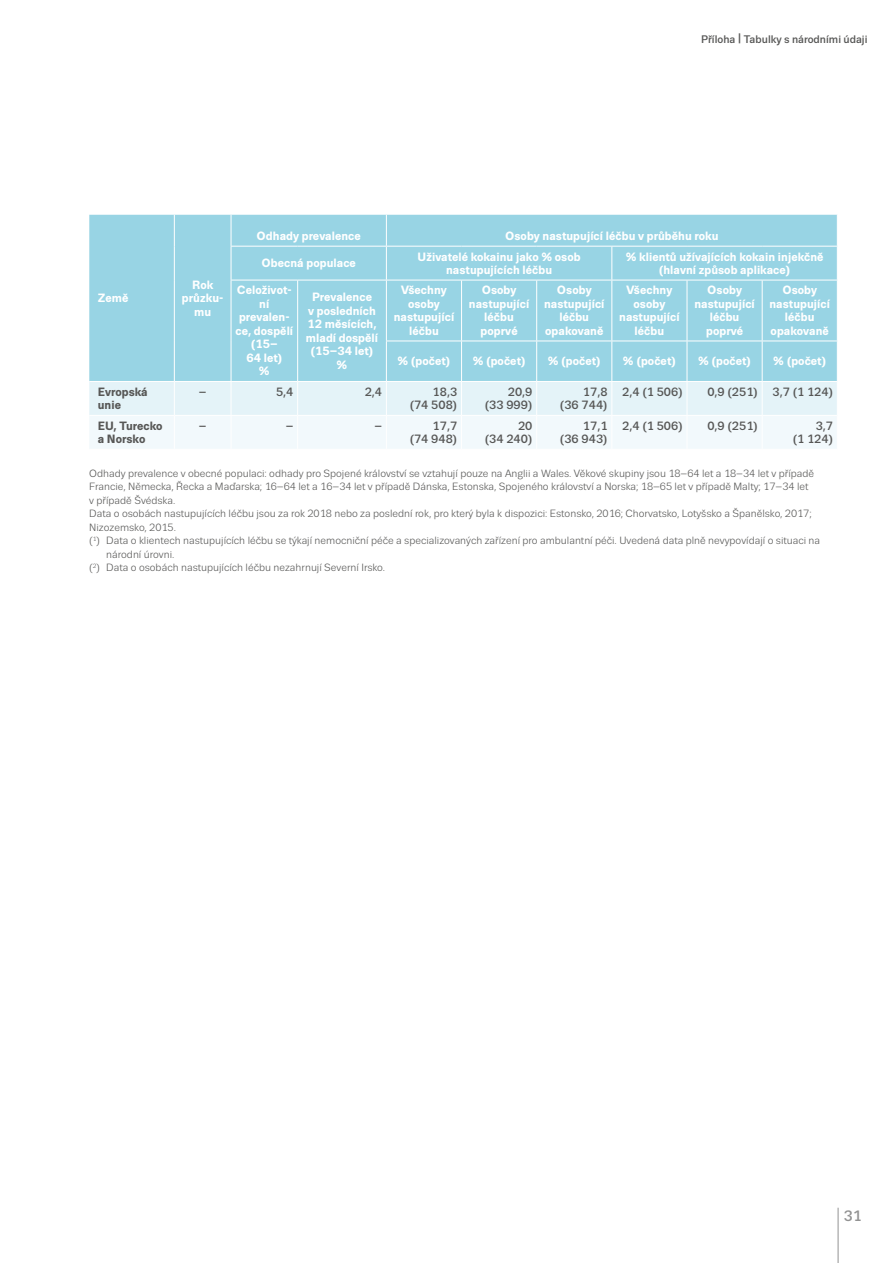
<style>
.page{position:relative;width:893px;height:1263px;background:#fff}
.page>*{position:absolute;margin:0;border:0;box-sizing:border-box;transform-origin:0 0}
.t1{font:500 15px "Trivia Sans";color:#929292}
.table_header_center{font:700 12px/13.5px "Trivia Sans";letter-spacing:.005em;color:#fff;text-align:center}
.table_right_medium{font:500 12px/13.5px "Trivia Sans";letter-spacing:.005em;color:#575756;text-align:right}
.table_left_medium{font:700 12px/13.5px "Trivia Sans";letter-spacing:.005em;color:#575756}
.table_header{font:700 12px "Trivia Sans";color:#fff}
.table_center_medium{font:500 12px "Trivia Sans";color:#575756}
.t2{font:500 10.95px "Trivia Sans";color:#575756}
.table_note{font:10.5px/13.5px "Trivia Sans";color:#575756}
.table_note_num{font:10.5px/13.5px "Trivia Sans";color:#575756}
</style>
<div class="page">
<hr style="left:838px;top:1208px;width:1px;height:55px;background:#929292">
<div style="left:89px;top:215px;width:748px;height:166px;background:#98d4e4"></div>
<svg style="left:89px;top:382px;width:748px;height:67px"></svg>
<hr style="left:174px;top:382px;width:1px;height:33px;background:#fff">
<hr style="left:231px;top:382px;width:1px;height:33px;background:#fff">
<hr style="left:297px;top:382px;width:1px;height:33px;background:#fff">
<hr style="left:386px;top:382px;width:1px;height:33px;background:#fff">
<hr style="left:461px;top:382px;width:1px;height:33px;background:#fff">
<hr style="left:536px;top:382px;width:1px;height:33px;background:#fff">
<hr style="left:611px;top:382px;width:1px;height:33px;background:#fff">
<hr style="left:687px;top:382px;width:1px;height:33px;background:#fff">
<hr style="left:762px;top:382px;width:1px;height:33px;background:#fff">
<hr style="left:89px;top:415px;width:85px;height:1px;background:#fff">
<hr style="left:174px;top:415px;width:57px;height:1px;background:#fff">
<hr style="left:174px;top:416px;width:1px;height:33px;background:#fff">
<hr style="left:231px;top:415px;width:67px;height:1px;background:#fff">
<hr style="left:231px;top:416px;width:1px;height:33px;background:#fff">
<hr style="left:298px;top:415px;width:88px;height:1px;background:#fff">
<hr style="left:297px;top:416px;width:1px;height:33px;background:#fff">
<hr style="left:386px;top:415px;width:76px;height:1px;background:#fff">
<hr style="left:386px;top:416px;width:1px;height:33px;background:#fff">
<hr style="left:462px;top:415px;width:75px;height:1px;background:#fff">
<hr style="left:461px;top:416px;width:1px;height:33px;background:#fff">
<hr style="left:537px;top:415px;width:75px;height:1px;background:#fff">
<hr style="left:536px;top:416px;width:1px;height:33px;background:#fff">
<hr style="left:612px;top:415px;width:75px;height:1px;background:#fff">
<hr style="left:611px;top:416px;width:1px;height:33px;background:#fff">
<hr style="left:687px;top:415px;width:75px;height:1px;background:#fff">
<hr style="left:687px;top:416px;width:1px;height:33px;background:#fff">
<hr style="left:762px;top:415px;width:76px;height:1px;background:#fff">
<hr style="left:762px;top:416px;width:1px;height:33px;background:#fff">
<hr style="left:231px;top:215px;width:1px;height:31px;background:#fff">
<hr style="left:386px;top:215px;width:1px;height:31px;background:#fff">
<hr style="left:231px;top:246px;width:67px;height:1px;background:#fff">
<hr style="left:231px;top:247px;width:1px;height:33px;background:#fff">
<hr style="left:298px;top:246px;width:88px;height:1px;background:#fff">
<hr style="left:386px;top:246px;width:76px;height:1px;background:#fff">
<hr style="left:386px;top:247px;width:1px;height:33px;background:#fff">
<hr style="left:462px;top:246px;width:75px;height:1px;background:#fff">
<hr style="left:537px;top:246px;width:75px;height:1px;background:#fff">
<hr style="left:612px;top:246px;width:75px;height:1px;background:#fff">
<hr style="left:611px;top:247px;width:1px;height:33px;background:#fff">
<hr style="left:687px;top:246px;width:75px;height:1px;background:#fff">
<hr style="left:762px;top:246px;width:76px;height:1px;background:#fff">
<hr style="left:231px;top:280px;width:67px;height:1px;background:#fff">
<hr style="left:231px;top:280px;width:1px;height:61px;background:#fff">
<hr style="left:298px;top:280px;width:88px;height:1px;background:#fff">
<hr style="left:297px;top:280px;width:1px;height:61px;background:#fff">
<hr style="left:231px;top:341px;width:1px;height:40px;background:#fff">
<hr style="left:297px;top:341px;width:1px;height:40px;background:#fff">
<hr style="left:386px;top:280px;width:76px;height:1px;background:#fff">
<hr style="left:386px;top:280px;width:1px;height:61px;background:#fff">
<hr style="left:462px;top:280px;width:75px;height:1px;background:#fff">
<hr style="left:461px;top:280px;width:1px;height:61px;background:#fff">
<hr style="left:537px;top:280px;width:75px;height:1px;background:#fff">
<hr style="left:536px;top:280px;width:1px;height:61px;background:#fff">
<hr style="left:612px;top:280px;width:75px;height:1px;background:#fff">
<hr style="left:611px;top:280px;width:1px;height:61px;background:#fff">
<hr style="left:687px;top:280px;width:75px;height:1px;background:#fff">
<hr style="left:687px;top:280px;width:1px;height:61px;background:#fff">
<hr style="left:762px;top:280px;width:76px;height:1px;background:#fff">
<hr style="left:762px;top:280px;width:1px;height:61px;background:#fff">
<hr style="left:386px;top:341px;width:76px;height:1px;background:#fff">
<hr style="left:386px;top:341px;width:1px;height:40px;background:#fff">
<hr style="left:462px;top:341px;width:75px;height:1px;background:#fff">
<hr style="left:461px;top:341px;width:1px;height:40px;background:#fff">
<hr style="left:537px;top:341px;width:75px;height:1px;background:#fff">
<hr style="left:536px;top:341px;width:1px;height:40px;background:#fff">
<hr style="left:612px;top:341px;width:75px;height:1px;background:#fff">
<hr style="left:611px;top:341px;width:1px;height:40px;background:#fff">
<hr style="left:687px;top:341px;width:75px;height:1px;background:#fff">
<hr style="left:687px;top:341px;width:1px;height:40px;background:#fff">
<hr style="left:762px;top:341px;width:76px;height:1px;background:#fff">
<hr style="left:762px;top:341px;width:1px;height:40px;background:#fff">
<hr style="left:174px;top:215px;width:1px;height:31px;background:#fff">
<hr style="left:174px;top:246px;width:1px;height:34px;background:#fff">
<hr style="left:174px;top:280px;width:1px;height:61px;background:#fff">
<hr style="left:174px;top:341px;width:1px;height:40px;background:#fff">
<p class="t2" style="left:701px;top:33px;width:168px">Příloha | Tabulky s národními údaji</p>
<p class="table_header" style="left:98px;top:292px;width:32px">Země</p>
<p class="table_header_center" style="left:182px;top:278px;width:43px">Rok průzku&shy;mu</p>
<p class="table_header_center" style="left:257px;top:230px;width:106px">Odhady prevalence</p>
<p class="table_header_center" style="left:505px;top:230px;width:215px">Osoby nastupující léčbu v průběhu roku</p>
<p class="table_header_center" style="left:261px;top:257px;width:96px">Obecná populace</p>
<p class="table_header_center" style="left:418px;top:250px;width:164px">Uživatelé kokainu jako % osob nastupujících léčbu</p>
<p class="table_header_center" style="left:626px;top:250px;width:199px">% klientů užívajících kokain injekčně (hlavní způsob aplikace)</p>
<p class="table_header_center" style="left:235px;top:284px;width:59px">Celoživot&shy;ní prevalen&shy;ce, dospělí (15–<br>64 let)<br>%</p>
<p class="table_header_center" style="left:306px;top:291px;width:74px">Prevalence<br>v posledních<br>12 měsících, mladí dospělí (15–34 let) %</p>
<p class="table_header_center" style="left:394px;top:284px;width:62px">Všechny osoby nastupující léčbu</p>
<p class="table_header_center" style="left:469px;top:284px;width:62px">Osoby nastupující léčbu poprvé</p>
<p class="table_header_center" style="left:544px;top:284px;width:62px">Osoby nastupující léčbu opakovaně</p>
<p class="table_header_center" style="left:619px;top:284px;width:62px">Všechny osoby nastupující léčbu</p>
<p class="table_header_center" style="left:694px;top:284px;width:62px">Osoby nastupující léčbu poprvé</p>
<p class="table_header_center" style="left:769px;top:284px;width:62px">Osoby nastupující léčbu opakovaně</p>
<p class="table_header_center" style="left:397px;top:355px;width:54px">% (počet)</p>
<p class="table_header_center" style="left:473px;top:355px;width:54px">% (počet)</p>
<p class="table_header_center" style="left:548px;top:355px;width:54px">% (počet)</p>
<p class="table_header_center" style="left:623px;top:355px;width:54px">% (počet)</p>
<p class="table_header_center" style="left:698px;top:355px;width:54px">% (počet)</p>
<p class="table_header_center" style="left:773px;top:355px;width:54px">% (počet)</p>
<p class="table_left_medium" style="left:98px;top:385px;width:51px">Evropská unie</p>
<p class="table_center_medium" style="left:199px;top:385px;width:9px">–</p>
<p class="table_right_medium" style="left:276px;top:385px;width:19px">5,4</p>
<p class="table_right_medium" style="left:365px;top:385px;width:19px">2,4</p>
<p class="table_right_medium" style="left:410px;top:385px;width:49px">18,3<br>(74 508)</p>
<p class="table_right_medium" style="left:485px;top:385px;width:49px">20,9<br>(33 999)</p>
<p class="table_right_medium" style="left:560px;top:385px;width:49px">17,8<br>(36 744)</p>
<p class="table_right_medium" style="left:622px;top:385px;width:62px">2,4 (1 506)</p>
<p class="table_right_medium" style="left:707px;top:385px;width:52px">0,9 (251)</p>
<p class="table_right_medium" style="left:772px;top:385px;width:62px">3,7 (1 124)</p>
<p class="table_left_medium" style="left:98px;top:419px;width:66px">EU, Turecko a Norsko</p>
<p class="table_center_medium" style="left:199px;top:419px;width:9px">–</p>
<p class="table_right_medium" style="left:286px;top:419px;width:9px">–</p>
<p class="table_right_medium" style="left:374px;top:419px;width:9px">–</p>
<p class="table_right_medium" style="left:410px;top:419px;width:49px">17,7<br>(74 948)</p>
<p class="table_right_medium" style="left:485px;top:419px;width:49px">20<br>(34 240)</p>
<p class="table_right_medium" style="left:560px;top:419px;width:49px">17,1<br>(36 943)</p>
<p class="table_right_medium" style="left:622px;top:419px;width:62px">2,4 (1 506)</p>
<p class="table_right_medium" style="left:707px;top:419px;width:52px">0,9 (251)</p>
<p class="table_right_medium" style="left:793px;top:419px;width:42px">3,7<br>(1 124)</p>
<p class="table_note" style="left:89px;top:466px;width:726px">Odhady prevalence v obecné populaci: odhady pro Spojené království se vztahují pouze na Anglii a Wales. Věkové skupiny jsou 18–64 let a 18–34 let v případě<br>Francie, Německa, Řecka a Maďarska; 16–64 let a 16–34 let v případě Dánska, Estonska, Spojeného království a Norska; 18–65 let v případě Malty; 17–34 let v případě Švédska.</p>
<p class="table_note" style="left:89px;top:507px;width:724px">Data o osobách nastupujících léčbu jsou za rok 2018 nebo za poslední rok, pro který byla k dispozici: Estonsko, 2016; Chorvatsko, Lotyšsko a Španělsko, 2017;<br>Nizozemsko, 2015.</p>
<p class="table_note_num" style="left:106px;top:534px;width:715px;text-indent:-17px">(<sup>1</sup>) Data o klientech nastupujících léčbu se týkají nemocniční péče a specializovaných zařízení pro ambulantní péči. Uvedená data plně nevypovídají o situaci na národní úrovni.</p>
<p class="table_note_num" style="left:89px;top:561px;width:297px">(<sup>2</sup>) Data o osobách nastupujících léčbu nezahrnují Severní Irsko.</p>
<p class="t1" style="left:844px;top:1208px;width:19px">31</p>
</div>
